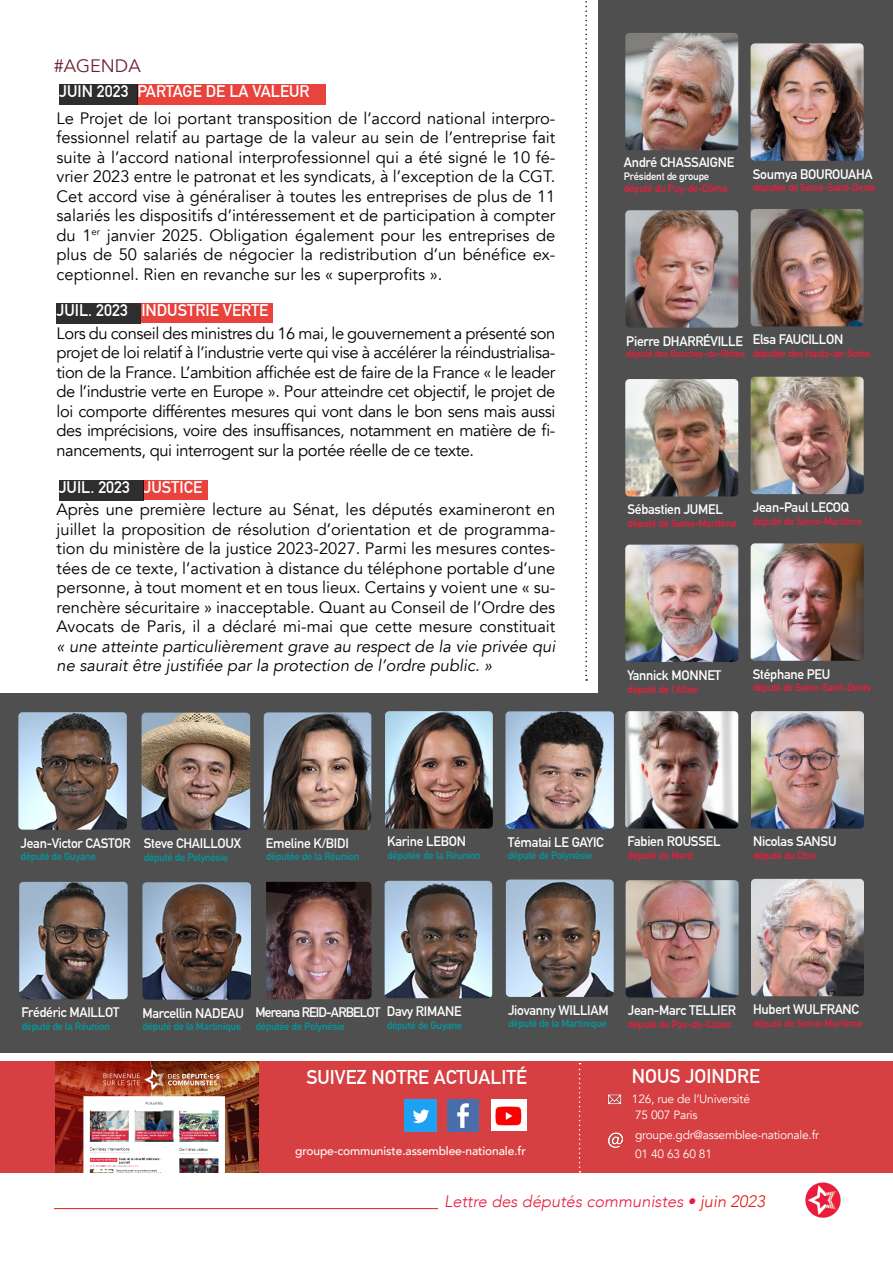
<style>
.page{position:relative;width:893px;height:1263px;background:#fff}
.page>*{position:absolute;margin:0;border:0;box-sizing:border-box;transform-origin:0 0}
.t1{font:700 19.5px "DIN Alternate";color:#fff}
.t2{font:18px "Avenir";color:#6f2332}
.t3{font:16.5px/19.5px "Avenir";color:#000;text-align:justify}
.t4{font:italic 16.5px/19.5px "Avenir";color:#000}
.t5{font:700 16.5px "DIN Alternate";color:#fff}
.t6{font:italic 300 16.5px "Avenir";color:#ea1d3c}
.t7{font:700 13.5px "DIN Alternate";letter-spacing:-.02em;color:#fff}
.t8{font:700 13.5px "DIN Alternate";letter-spacing:-.06em;color:#fff}
.t9{font:12px/16.5px "Avenir";letter-spacing:-.02em;color:#fff}
.t10{font:500 12px "Avenir";letter-spacing:-.01em;color:#fff}
.t11{font:700 10.5px "DIN Alternate";letter-spacing:-.02em;color:#ea1d3c}
.t12{font:700 10.5px "DIN Alternate";letter-spacing:-.02em;color:#03989e}
.t13{font:700 10.5px "DIN Alternate";letter-spacing:-.02em;color:#fff}
.t14{font:700 9.75px "DIN Alternate";letter-spacing:-.03em;color:#ea1d3c}
.s1{color:#e41b13}
</style>
<div class="page">
<div style="left:0;top:1061px;width:893px;height:111px;background:#d64042"></div>
<svg style="left:585px;top:1px;width:2px;height:680px"></svg>
<div style="left:598px;top:0;width:295px;height:1053px;background:#504f4f"></div>
<img style="left:607px;top:1094px;width:15px;height:11px">
<img style="left:607px;top:1132px;width:17px;height:16px">
<div style="left:141px;top:303px;width:132px;height:20px;background:#e8443d"></div>
<div style="left:57px;top:303px;width:84px;height:21px;background:#2e2e2e"></div>
<div style="left:137px;top:84px;width:189px;height:21px;background:#e8443d"></div>
<div style="left:59px;top:84px;width:79px;height:21px;background:#2e2e2e"></div>
<img style="left:751px;top:43px;width:113px;height:118px">
<img style="left:55px;top:1062px;width:204px;height:110px">
<img style="left:404px;top:1099px;width:32px;height:32px">
<img style="left:447px;top:1100px;width:32px;height:31px">
<img style="left:492px;top:1100px;width:34px;height:30px">
<svg style="left:579px;top:1063px;width:2px;height:109px"></svg>
<div style="left:0;top:693px;width:606px;height:360px;background:#504f4f"></div>
<img style="left:625px;top:33px;width:113px;height:117px">
<img style="left:625px;top:210px;width:113px;height:118px">
<img style="left:751px;top:209px;width:113px;height:117px">
<img style="left:751px;top:377px;width:113px;height:117px">
<img style="left:625px;top:545px;width:113px;height:117px">
<img style="left:751px;top:543px;width:113px;height:118px">
<img style="left:751px;top:711px;width:113px;height:117px">
<img style="left:626px;top:880px;width:113px;height:117px">
<img style="left:751px;top:879px;width:113px;height:117px">
<img style="left:625px;top:379px;width:113px;height:117px">
<img style="left:625px;top:711px;width:113px;height:117px">
<img style="left:266px;top:882px;width:105px;height:117px">
<img style="left:18px;top:712px;width:109px;height:118px">
<img style="left:142px;top:713px;width:108px;height:117px">
<img style="left:264px;top:712px;width:107px;height:118px">
<img style="left:385px;top:711px;width:108px;height:117px">
<img style="left:505px;top:711px;width:109px;height:118px">
<img style="left:19px;top:882px;width:109px;height:117px">
<img style="left:142px;top:882px;width:109px;height:118px">
<img style="left:385px;top:881px;width:107px;height:117px">
<img style="left:506px;top:879px;width:108px;height:118px">
<hr style="left:54px;top:1208px;width:384px;height:1px;background:#e41b13">
<img style="left:805px;top:1183px;width:35px;height:35px">
<div style="left:144px;top:480px;width:64px;height:20px;background:#e8443d"></div>
<div style="left:59px;top:480px;width:85px;height:20px;background:#2e2e2e"></div>
<p class="t2" style="left:54px;top:55px;width:88px">#AGENDA</p>
<p class="t3" style="left:57px;top:109px;width:500px">Le Projet de loi portant transposition de l’accord national interpro&shy;fessionnel relatif au partage de la valeur au sein de l’entreprise fait suite à l’accord national interprofessionnel qui a été signé le 10 fé&shy;vrier 2023 entre le patronat et les syndicats, à l’exception de la CGT.<br>Cet accord vise à généraliser à toutes les entreprises de plus de 11 salariés les dispositifs d’intéressement et de participation à compter du 1<sup>er</sup> janvier 2025. Obligation également pour les entreprises de plus de 50 salariés de négocier la redistribution d’un bénéfice ex&shy;ceptionnel. Rien en revanche sur les « superprofits ».</p>
<p class="t5" style="left:57px;top:298px;width:213px">JUIL. 2023 INDUSTRIE VERTE</p>
<p class="t3" style="left:57px;top:324px;width:500px">Lors du conseil des ministres du 16 mai, le gouvernement a présenté son projet de loi relatif à l’industrie verte qui vise à accélérer la réindustrialisa&shy;tion de la France. L’ambition affichée est de faire de la France « le leader de l’industrie verte en Europe ». Pour atteindre cet objectif, le projet de loi comporte différentes mesures qui vont dans le bon sens mais aussi des imprécisions, voire des insuffisances, notamment en matière de fi&shy;nancements, qui interrogent sur la portée réelle de ce texte.</p>
<p class="t5" style="left:59px;top:78px;width:252px">JUIN 2023 PARTAGE DE LA VALEUR</p>
<p class="t5" style="left:59px;top:475px;width:145px">JUIL. 2023 JUSTICE</p>
<p class="t3" style="left:57px;top:500px;width:500px">Après une première lecture au Sénat, les députés examineront en juillet la proposition de résolution d’orientation et de programma&shy;tion du ministère de la justice 2023-2027. Parmi les mesures contes&shy;tées de ce texte, l’activation à distance du téléphone portable d’une personne, à tout moment et en tous lieux. Certains y voient une « su&shy;renchère sécuritaire » inacceptable. Quant au Conseil de l’Ordre des Avocats de Paris, il a déclaré mi-mai que cette mesure constituait</p>
<p class="t4" style="left:57px;top:636px;width:500px">« une atteinte particulièrement grave au respect de la vie privée qui ne saurait être justifiée par la protection de l’ordre public. »</p>
<p class="t7" style="left:624px;top:152px;width:112px">André CHASSAIGNE</p>
<p class="t13" style="left:624px;top:168px;width:87px">Président de groupe</p>
<p class="t11" style="left:624px;top:180px;width:105px">député du Puy-de-Dôme</p>
<p class="t7" style="left:753px;top:164px;width:122px">Soumya BOUROUAHA</p>
<p class="t11" style="left:753px;top:180px;width:125px">députée de Seine-Saint-Denis</p>
<p class="t7" style="left:626px;top:330px;width:118px">Pierre DHARRÉVILLE</p>
<p class="t14" style="left:626px;top:346px;width:121px">député des Bouches-du-Rhône</p>
<p class="t7" style="left:753px;top:329px;width:92px">Elsa FAUCILLON</p>
<p class="t11" style="left:753px;top:345px;width:119px">députée des Hauts-de-Seine</p>
<p class="t7" style="left:627px;top:499px;width:97px">Sébastien JUMEL</p>
<p class="t11" style="left:627px;top:515px;width:111px">député de Seine-Maritime</p>
<p class="t7" style="left:753px;top:497px;width:98px">Jean-Paul LECOQ</p>
<p class="t11" style="left:753px;top:513px;width:111px">député de Seine-Maritime</p>
<p class="t7" style="left:627px;top:665px;width:95px">Yannick MONNET</p>
<p class="t11" style="left:627px;top:681px;width:73px">député de l’Allier</p>
<p class="t7" style="left:753px;top:664px;width:79px">Stéphane PEU</p>
<p class="t11" style="left:753px;top:679px;width:120px">député de Seine-Saint-Denis</p>
<p class="t7" style="left:21px;top:832px;width:112px">Jean-Victor CASTOR</p>
<p class="t12" style="left:21px;top:848px;width:77px">député de Guyane</p>
<p class="t7" style="left:144px;top:833px;width:99px">Steve CHAILLOUX</p>
<p class="t12" style="left:144px;top:849px;width:86px">député de Polynésie</p>
<p class="t7" style="left:266px;top:833px;width:84px">Emeline K/BIDI</p>
<p class="t12" style="left:266px;top:849px;width:95px">députée de la Réunion</p>
<p class="t7" style="left:387px;top:831px;width:80px">Karine LEBON</p>
<p class="t12" style="left:387px;top:847px;width:95px">députée de la Réunion</p>
<p class="t7" style="left:508px;top:832px;width:98px">Tématai LE GAYIC</p>
<p class="t12" style="left:508px;top:847px;width:86px">député de Polynésie</p>
<p class="t7" style="left:627px;top:831px;width:95px">Fabien ROUSSEL</p>
<p class="t11" style="left:627px;top:847px;width:67px">député du Nord</p>
<p class="t7" style="left:753px;top:831px;width:85px">Nicolas SANSU</p>
<p class="t11" style="left:753px;top:847px;width:66px">député du Cher</p>
<p class="t7" style="left:21px;top:1002px;width:100px">Frédéric MAILLOT</p>
<p class="t12" style="left:21px;top:1018px;width:90px">député de la Réunion</p>
<p class="t7" style="left:142px;top:1002px;width:103px">Marcellin NADEAU</p>
<p class="t12" style="left:142px;top:1018px;width:100px">député de la Martinique</p>
<p class="t7" style="left:387px;top:1001px;width:76px">Davy RIMANE</p>
<p class="t12" style="left:387px;top:1017px;width:77px">député de Guyane</p>
<p class="t8" style="left:256px;top:1002px;width:127px">Mereana REID-ARBELOT</p>
<p class="t12" style="left:256px;top:1018px;width:91px">députée de Polynésie</p>
<p class="t7" style="left:508px;top:1000px;width:102px">Jiovanny WILLIAM</p>
<p class="t12" style="left:508px;top:1016px;width:100px">député de la Martinique</p>
<p class="t1" style="left:306px;top:1062px;width:222px">SUIVEZ NOTRE ACTUALITÉ</p>
<p class="t10" style="left:295px;top:1140px;width:232px">groupe-communiste.assemblee-nationale.fr</p>
<p class="t7" style="left:628px;top:1000px;width:110px">Jean-Marc TELLIER</p>
<p class="t11" style="left:628px;top:1016px;width:105px">député du Pas-de-Calais</p>
<p class="t7" style="left:753px;top:999px;width:107px">Hubert WULFRANC</p>
<p class="t11" style="left:753px;top:1015px;width:111px">député de Seine-Maritime</p>
<p class="t1" style="left:632px;top:1061px;width:130px">NOUS JOINDRE</p>
<p class="t9" style="left:632px;top:1090px;width:120px">126, rue de l’Université<br>75 007 Paris</p>
<p class="t9" style="left:635px;top:1125px;width:185px;line-height:19.5px">groupe.gdr@assemblee-nationale.fr<br>01 40 63 60 81</p>
<p class="t6" style="left:444px;top:1192px;width:322px">Lettre des députés communistes • <span class="s1">juin 2023</span></p>
</div>
